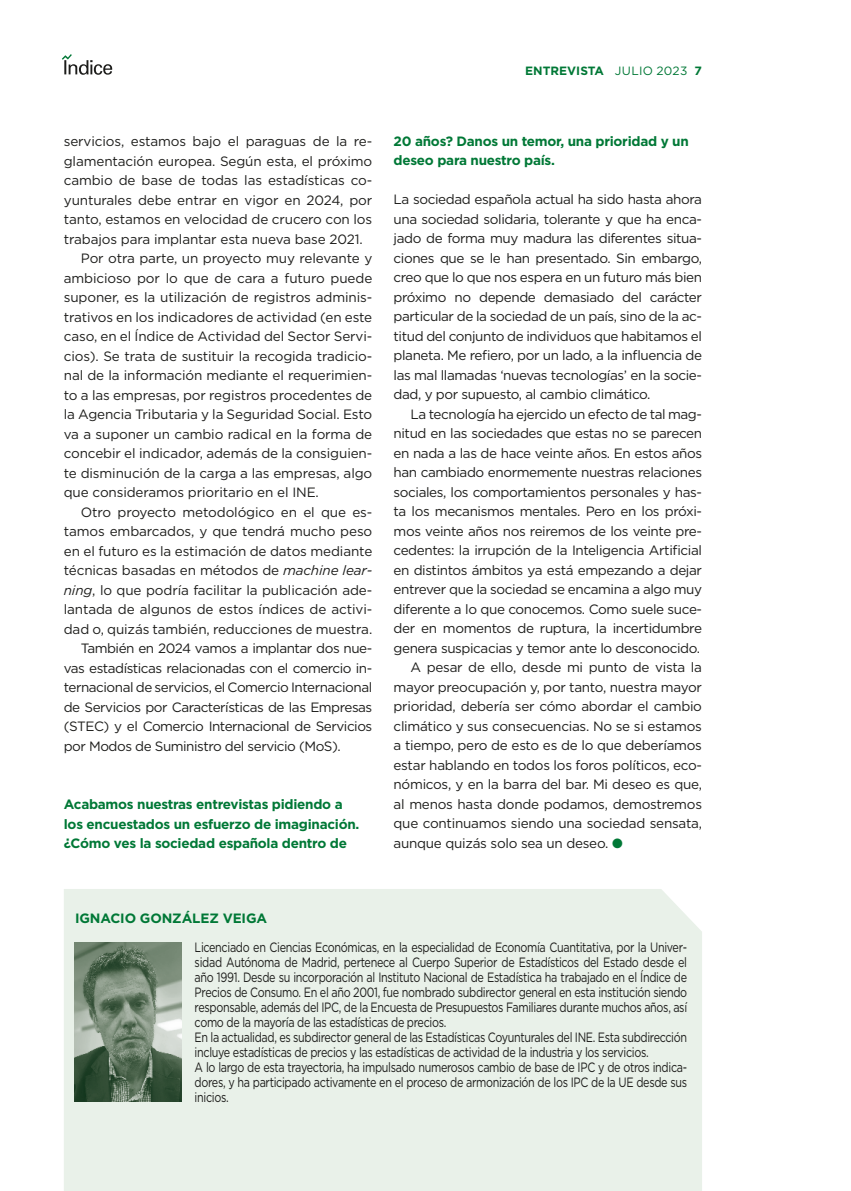
<style>
.page{position:relative;width:851px;height:1191px;background:#fff}
.page>*{position:absolute;margin:0;border:0;box-sizing:border-box;transform-origin:0 0}
.t1{font:13.5px/19.5px "Gotham";letter-spacing:-.03em;color:#1d1d1b;text-align:justify}
.t2{font:13.5px "Gotham";letter-spacing:-.01em;color:#1d1d1b}
.t3{font:13.5px/15px "Gotham";letter-spacing:-.03em;color:#1d1d1b;scale:.8 1}
.t4{font:700 13.5px/19.5px "Gotham";letter-spacing:-.02em;color:#007836}
.t5{font:700 12px "Gotham";color:#007836}
.s1{font-weight:400}
.s2{font-style:italic}
.s3{color:#007836}
</style>
<div class="page">
<svg style="left:62px;top:54px;width:50px;height:21px"></svg>
<div style="left:64px;top:889px;width:638px;height:302px;background:#e9f1e9"></div>
<img style="left:75px;top:943px;width:106px;height:158px">
<p class="t5" style="left:525px;top:63px;width:178px">ENTREVISTA <span class="s1">JULIO 2023</span> 7</p>
<p class="t2" style="left:64px;top:133px;width:310px">servicios, estamos bajo el paraguas de la re-</p>
<p class="t2" style="left:64px;top:152px;width:310px">glamentación europea. Según esta, el próximo</p>
<p class="t2" style="left:64px;top:172px;width:310px">cambio de base de todas las estadísticas co-</p>
<p class="t2" style="left:64px;top:191px;width:310px">yunturales debe entrar en vigor en 2024, por</p>
<p class="t2" style="left:64px;top:211px;width:310px">tanto, estamos en velocidad de crucero con los</p>
<p class="t2" style="left:64px;top:230px;width:300px">trabajos para implantar esta nueva base 2021.</p>
<p class="t2" style="left:81px;top:250px;width:293px">Por otra parte, un proyecto muy relevante y</p>
<p class="t2" style="left:64px;top:269px;width:310px">ambicioso por lo que de cara a futuro puede</p>
<p class="t2" style="left:64px;top:289px;width:310px">suponer, es la utilización de registros adminis-</p>
<p class="t2" style="left:64px;top:308px;width:310px">trativos en los indicadores de actividad (en este</p>
<p class="t2" style="left:64px;top:328px;width:310px">caso, en el Índice de Actividad del Sector Servi-</p>
<p class="t2" style="left:64px;top:347px;width:310px">cios). Se trata de sustituir la recogida tradicio-</p>
<p class="t2" style="left:64px;top:367px;width:310px">nal de la información mediante el requerimien-</p>
<p class="t2" style="left:64px;top:386px;width:310px">to a las empresas, por registros procedentes de</p>
<p class="t2" style="left:64px;top:406px;width:310px">la Agencia Tributaria y la Seguridad Social. Esto</p>
<p class="t2" style="left:64px;top:425px;width:310px">va a suponer un cambio radical en la forma de</p>
<p class="t2" style="left:64px;top:445px;width:310px">concebir el indicador, además de la consiguien-</p>
<p class="t2" style="left:64px;top:464px;width:310px">te disminución de la carga a las empresas, algo</p>
<p class="t2" style="left:64px;top:484px;width:256px">que consideramos prioritario en el INE.</p>
<p class="t2" style="left:81px;top:503px;width:293px">Otro proyecto metodológico en el que es-</p>
<p class="t2" style="left:64px;top:522px;width:310px">tamos embarcados, y que tendrá mucho peso</p>
<p class="t2" style="left:64px;top:542px;width:310px">en el futuro es la estimación de datos mediante</p>
<p class="t2" style="left:64px;top:561px;width:310px">técnicas basadas en métodos de <span class="s2">machine lear-</span></p>
<p class="t2" style="left:64px;top:581px;width:310px"><span class="s2">ning</span>, lo que podría facilitar la publicación ade-</p>
<p class="t2" style="left:64px;top:600px;width:310px">lantada de algunos de estos índices de activi-</p>
<p class="t2" style="left:64px;top:620px;width:310px">dad o, quizás también, reducciones de muestra.</p>
<p class="t1" style="left:81px;top:638px;width:293px">También en 2024 vamos a implantar dos nue-</p>
<p class="t1" style="left:64px;top:658px;width:310px">vas estadísticas relacionadas con el comercio in-</p>
<p class="t1" style="left:64px;top:677px;width:310px">ternacional de servicios, el Comercio Internacional</p>
<p class="t1" style="left:64px;top:697px;width:310px">de Servicios por Características de las Empresas</p>
<p class="t1" style="left:64px;top:716px;width:310px">(STEC) y el Comercio Internacional de Servicios</p>
<p class="t1" style="left:64px;top:736px;width:278px">por Modos de Suministro del servicio (MoS).</p>
<p class="t4" style="left:64px;top:794px;width:297px">Acabamos nuestras entrevistas pidiendo a los encuestados un esfuerzo de imaginación. ¿Cómo ves la sociedad española dentro de</p>
<p class="t4" style="left:393px;top:131px;width:297px">20 años? Danos un temor, una prioridad y un deseo para nuestro país.</p>
<p class="t1" style="left:393px;top:190px;width:310px">La sociedad española actual ha sido hasta ahora una sociedad solidaria, tolerante y que ha enca&shy;jado de forma muy madura las diferentes situa&shy;ciones que se le han presentado. Sin embargo, creo que lo que nos espera en un futuro más bien próximo no depende demasiado del carácter particular de la sociedad de un país, sino de la ac&shy;titud del conjunto de individuos que habitamos el planeta. Me refiero, por un lado, a la influencia de las mal llamadas ‘nuevas tecnologías’ en la socie&shy;dad, y por supuesto, al cambio climático.</p>
<p class="t1" style="left:410px;top:404px;width:293px">La tecnología ha ejercido un efecto de tal mag-</p>
<p class="t1" style="left:393px;top:423px;width:310px">nitud en las sociedades que estas no se parecen</p>
<p class="t1" style="left:393px;top:443px;width:310px">en nada a las de hace veinte años. En estos años</p>
<p class="t1" style="left:393px;top:462px;width:310px">han cambiado enormemente nuestras relaciones</p>
<p class="t1" style="left:393px;top:482px;width:310px">sociales, los comportamientos personales y has-</p>
<p class="t1" style="left:393px;top:501px;width:310px">ta los mecanismos mentales. Pero en los próxi-</p>
<p class="t1" style="left:393px;top:521px;width:310px">mos veinte años nos reiremos de los veinte pre-</p>
<p class="t1" style="left:393px;top:540px;width:310px">cedentes: la irrupción de la Inteligencia Artificial</p>
<p class="t1" style="left:393px;top:560px;width:310px">en distintos ámbitos ya está empezando a dejar</p>
<p class="t1" style="left:393px;top:579px;width:310px">entrever que la sociedad se encamina a algo muy</p>
<p class="t1" style="left:393px;top:599px;width:310px">diferente a lo que conocemos. Como suele suce-</p>
<p class="t1" style="left:393px;top:618px;width:310px">der en momentos de ruptura, la incertidumbre</p>
<p class="t1" style="left:393px;top:638px;width:308px">genera suspicacias y temor ante lo desconocido.</p>
<p class="t1" style="left:410px;top:657px;width:293px">A pesar de ello, desde mi punto de vista la</p>
<p class="t1" style="left:393px;top:677px;width:310px">mayor preocupación y, por tanto, nuestra mayor</p>
<p class="t1" style="left:393px;top:696px;width:310px">prioridad, debería ser cómo abordar el cambio</p>
<p class="t1" style="left:393px;top:716px;width:310px">climático y sus consecuencias. No se si estamos</p>
<p class="t1" style="left:393px;top:735px;width:310px">a tiempo, pero de esto es de lo que deberíamos</p>
<p class="t1" style="left:393px;top:755px;width:310px">estar hablando en todos los foros políticos, eco-</p>
<p class="t1" style="left:393px;top:774px;width:310px">nómicos, y en la barra del bar. Mi deseo es que,</p>
<p class="t1" style="left:393px;top:794px;width:310px">al menos hasta donde podamos, demostremos</p>
<p class="t1" style="left:393px;top:813px;width:310px">que continuamos siendo una sociedad sensata,</p>
<p class="t1" style="left:393px;top:833px;width:230px">aunque quizás solo sea un deseo. <span class="s3">●</span></p>
<p class="t4" style="left:75px;top:908px;width:193px">IGNACIO GONZÁLEZ VEIGA</p>
<p class="t3" style="left:195px;top:939px;width:617px">Licenciado en Ciencias Económicas, en la especialidad de Economía Cuantitativa, por la Univer&shy;sidad Autónoma de Madrid, pertenece al Cuerpo Superior de Estadísticos del Estado desde el año 1991. Desde su incorporación al Instituto Nacional de Estadística ha trabajado en el Índice de Precios de Consumo. En el año 2001, fue nombrado subdirector general en esta institución siendo responsable, además del IPC, de la Encuesta de Presupuestos Familiares durante muchos años, así como de la mayoría de las estadísticas de precios.<br>En la actualidad, es subdirector general de las Estadísticas Coyunturales del INE. Esta subdirección incluye estadísticas de precios y las estadísticas de actividad de la industria y los servicios.<br>A lo largo de esta trayectoria, ha impulsado numerosos cambio de base de IPC y de otros indica&shy;dores, y ha participado activamente en el proceso de armonización de los IPC de la UE desde sus inicios.</p>
</div>
